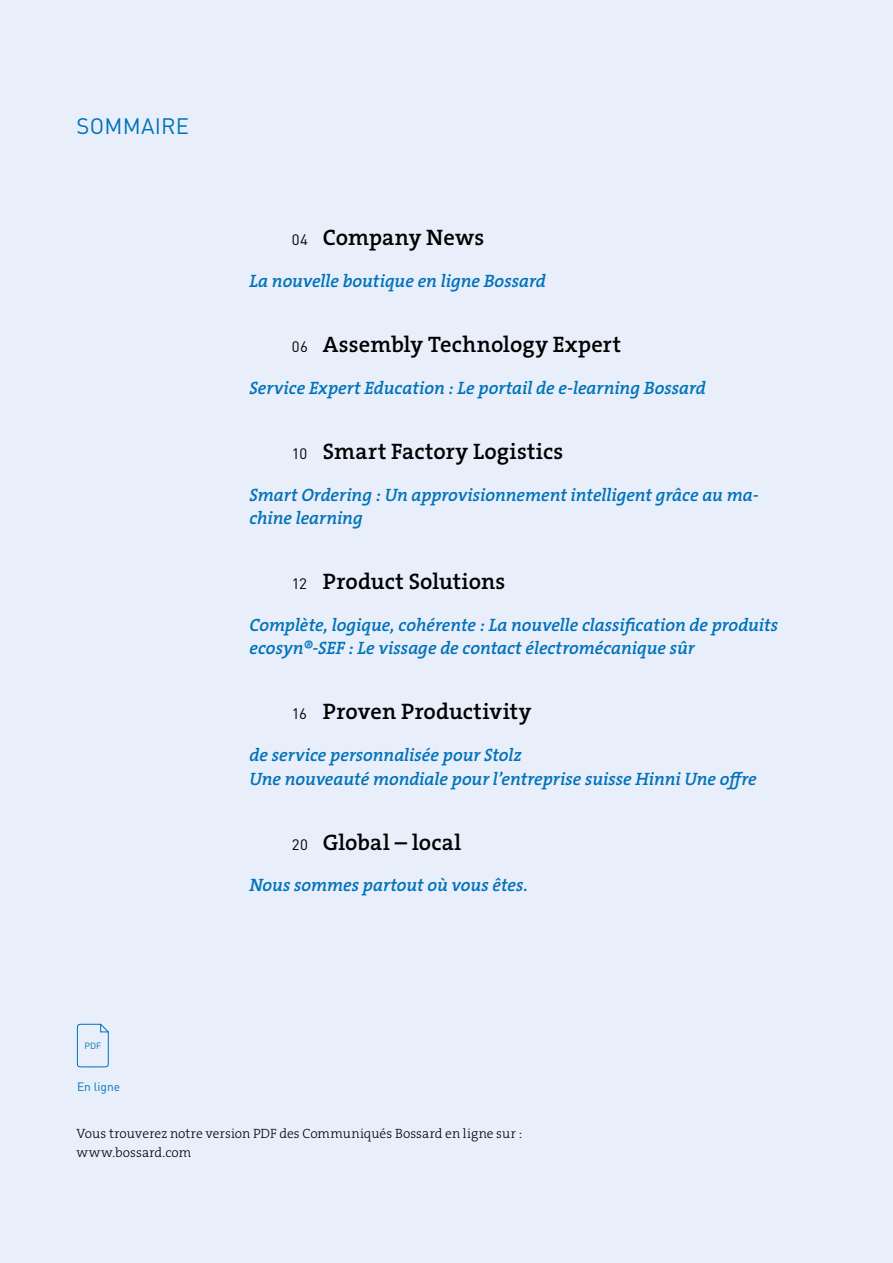
<style>
.page{position:relative;width:893px;height:1263px;background:#e9effa}
.page>*{position:absolute;margin:0;border:0;box-sizing:border-box;transform-origin:0 0}
.t1{font:22.5px "The Serif HP6 Se Bld";letter-spacing:.005em;color:#000}
.t2{font:22.2px "DINOT";letter-spacing:.01em;color:#0072bb}
.t3{font:18px/23.2px "The Serif HP6 Se Bld IT";letter-spacing:-.005em;color:#0072bb}
.t4{font:13.5px/18.6px "The Serif HP3 Lig";letter-spacing:.005em;color:#000}
.t5{font:12px "DINOT";color:#0072bb}
.t6{font:9px "DINOT";color:#0072bb}
.s1{font-family:"DINOT";font-size:15px}
</style>
<div class="page">
<svg style="left:77px;top:1023px;width:32px;height:44px"></svg>
<p class="t2" style="left:77px;top:111px;width:114px">SOMMAIRE</p>
<p class="t6" style="left:85px;top:1039px;width:18px">PDF</p>
<p class="t5" style="left:77px;top:1078px;width:45px">En ligne</p>
<p class="t1" style="left:292px;top:223px;width:194px"><span class="s1">04</span> Company News</p>
<p class="t3" style="left:249px;top:270px;width:298px">La nouvelle boutique en ligne Bossard</p>
<p class="t1" style="left:292px;top:330px;width:331px"><span class="s1">06</span> Assembly Technology Expert</p>
<p class="t3" style="left:249px;top:377px;width:458px">Service Expert Education : Le portail de e-learning Bossard</p>
<p class="t1" style="left:292px;top:437px;width:273px"><span class="s1">10</span> Smart Factory Logistics</p>
<p class="t3" style="left:249px;top:484px;width:511px">Smart Ordering : Un approvisionnement intelligent grâce au ma&shy;chine learning</p>
<p class="t1" style="left:292px;top:567px;width:215px"><span class="s1">12</span> Product Solutions</p>
<p class="t3" style="left:249px;top:614px;width:530px">Complète, logique, cohérente : La nouvelle classification de produits ecosyn®-SEF : Le vissage de contact électromécanique sûr</p>
<p class="t1" style="left:292px;top:697px;width:241px"><span class="s1">16</span> Proven Productivity</p>
<p class="t3" style="left:249px;top:744px;width:509px">de service personnalisée pour Stolz<br>Une nouveauté mondiale pour l’entreprise suisse Hinni Une offre</p>
<p class="t1" style="left:292px;top:827px;width:171px"><span class="s1">20</span> Global – local</p>
<p class="t3" style="left:249px;top:874px;width:280px">Nous sommes partout où vous êtes.</p>
<p class="t4" style="left:77px;top:1125px;width:447px">Vous trouverez notre version PDF des Communiqués Bossard en ligne sur : www.bossard.com</p>
</div>
